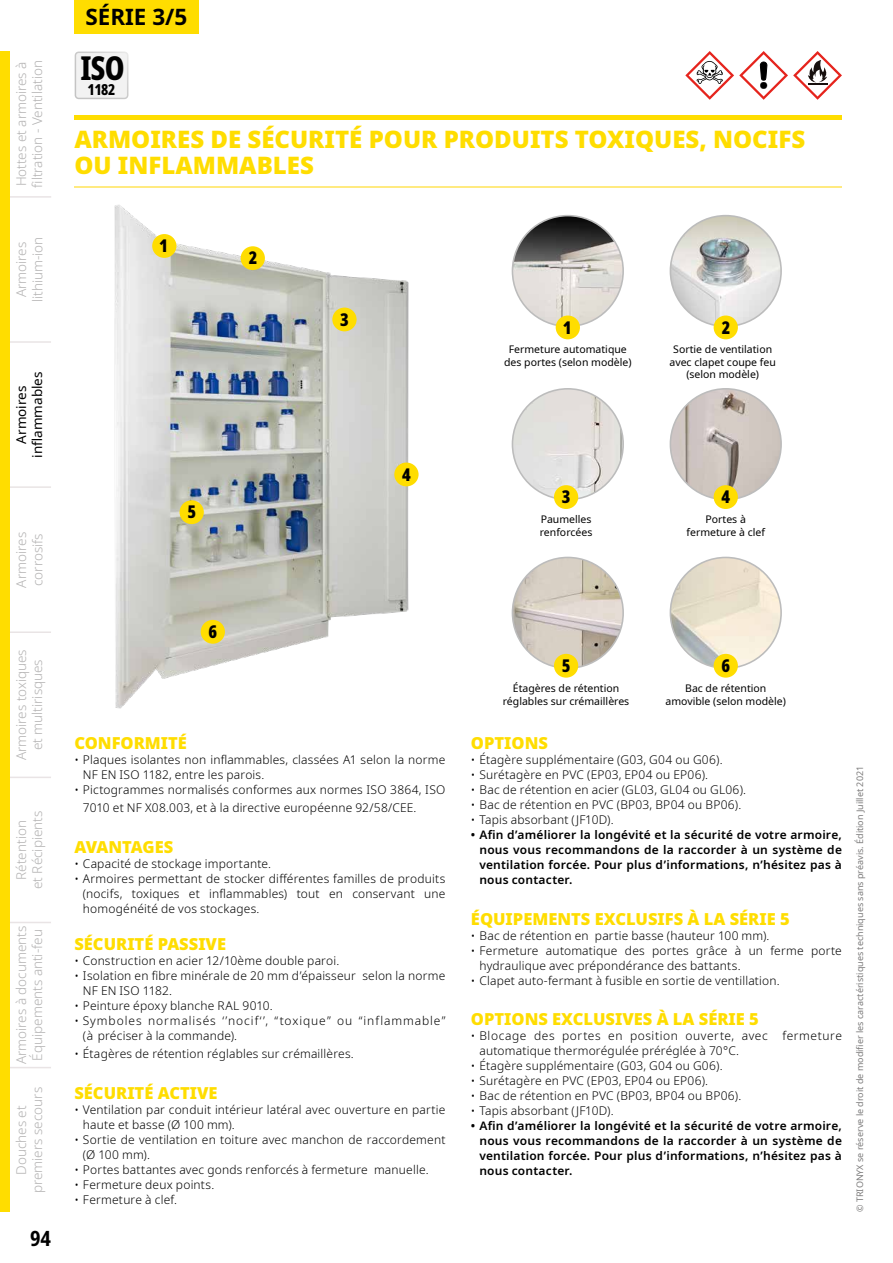
<style>
.page{position:relative;width:893px;height:1263px;background:#fff}
.page>*{position:absolute;margin:0;border:0;box-sizing:border-box;transform-origin:0 0}
.t1{font:800 extra-condensed 32.85px "Noto Sans";color:#000}
.t2{font:900 24px/25.5px "Noto Sans";color:#fd0}
.t3{font:700 22.5px "Noto Sans";color:#000}
.t4{font:700 condensed 21px "Noto Sans";color:#000}
.t5{font:900 extra-condensed 17.55px "Noto Sans";color:#000}
.t6{font:900 16.5px "Noto Sans";color:#fd0}
.t7{font:800 extra-condensed 15.15px "Noto Sans";color:#000}
.t8{font:300 13.5px/16.2px "Noto Sans";color:#b3b2b2;text-align:center}
.t9{font:13.5px/16.2px "Noto Sans";color:#000;text-align:center}
.t10{font:300 12px/15px "Noto Sans";letter-spacing:.015em;color:#000}
.t11{font:600 12px/15px "Noto Sans";letter-spacing:.015em;color:#000;text-align:justify}
.t12{font:300 12px/15px "Noto Sans";letter-spacing:.04em;color:#000}
.t13{font:300 12px/15px "Noto Sans";letter-spacing:.075em;color:#000}
.t14{font:10.5px/12.6px "Noto Sans";color:#000;text-align:center}
.t15{font:9px "Noto Sans";color:#7c7b7b}
</style>
<div class="page">
<svg style="left:10px;top:196px;width:41px;height:872px"></svg>
<div style="left:0;top:51px;width:10px;height:1161px;background:#fd0"></div>
<img style="left:114px;top:205px;width:300px;height:504px">
<div style="left:74px;top:0;width:125px;height:34px;background:#fd0"></div>
<hr style="left:74px;top:116px;width:768px;height:4px;background:#fd0">
<svg style="left:75px;top:52px;width:53px;height:47px"></svg>
<hr style="left:74px;top:186px;width:768px;height:2px;background:#ffea80">
<img style="left:512px;top:216px;width:111px;height:110px;border-radius:55px">
<img style="left:512px;top:389px;width:111px;height:110px;border-radius:55px">
<img style="left:512px;top:557px;width:111px;height:111px;border-radius:55px">
<img style="left:670px;top:216px;width:111px;height:110px;border-radius:55px">
<img style="left:670px;top:389px;width:111px;height:110px;border-radius:55px">
<img style="left:670px;top:557px;width:111px;height:111px;border-radius:55px">
<div style="left:556px;top:315px;width:24px;height:24px;background:#fd0;border-radius:50%"></div>
<div style="left:152px;top:234px;width:24px;height:24px;background:#fd0;border-radius:50%"></div>
<div style="left:714px;top:315px;width:24px;height:24px;background:#fd0;border-radius:50%"></div>
<div style="left:241px;top:246px;width:24px;height:24px;background:#fd0;border-radius:50%"></div>
<div style="left:554px;top:485px;width:24px;height:24px;background:#fd0;border-radius:50%"></div>
<div style="left:332px;top:308px;width:25px;height:23px;background:#fd0;border-radius:50%"></div>
<div style="left:714px;top:485px;width:24px;height:24px;background:#fd0;border-radius:50%"></div>
<div style="left:394px;top:462px;width:25px;height:24px;background:#fd0;border-radius:50%"></div>
<div style="left:554px;top:654px;width:24px;height:24px;background:#fd0;border-radius:50%"></div>
<div style="left:180px;top:500px;width:24px;height:24px;background:#fd0;border-radius:50%"></div>
<div style="left:714px;top:654px;width:24px;height:24px;background:#fd0;border-radius:50%"></div>
<div style="left:201px;top:620px;width:24px;height:24px;background:#fd0;border-radius:50%"></div>
<svg style="left:685px;top:51px;width:157px;height:49px"></svg>
<p class="t8" style="left:13px;top:188px;width:129px;text-align:left;rotate:-90deg">Hottes et armoires à filtration - Ventilation</p>
<p class="t8" style="left:14px;top:302px;width:67px;rotate:-90deg">Armoires lithium-ion</p>
<p class="t9" style="left:13px;top:458px;width:88px;rotate:-90deg">Armoires inflammables</p>
<p class="t8" style="left:14px;top:587px;width:57px;text-align:left;rotate:-90deg">Armoires corrosifs</p>
<p class="t8" style="left:13px;top:760px;width:113px;rotate:-90deg">Armoires toxiques et multirisques</p>
<p class="t8" style="left:13px;top:889px;width:80px;rotate:-90deg">Rétention<br>et Récipients</p>
<p class="t8" style="left:13px;top:1064px;width:140px;text-align:left;rotate:-90deg">Armoires à documents<br>Équipements anti-feu</p>
<p class="t8" style="left:13px;top:1193px;width:108px;rotate:-90deg">Douches et premiers secours</p>
<h3 class="t4" style="left:30px;top:1223px;width:22px">94</h3>
<h3 class="t3" style="left:85px;top:1px;width:104px">SÉRIE 3/5</h3>
<h1 class="t1" style="left:81px;top:44px;width:46px">ISO</h1>
<p class="t7" style="left:87px;top:78px;width:29px">1182</p>
<h2 class="t2" style="left:74px;top:127px;width:732px">ARMOIRES DE SÉCURITÉ POUR PRODUITS TOXIQUES, NOCIFS<br>OU INFLAMMABLES</h2>
<h3 class="t5" style="left:159px;top:233px;width:10px">1</h3>
<h3 class="t5" style="left:249px;top:245px;width:10px">2</h3>
<h3 class="t5" style="left:187px;top:499px;width:10px">5</h3>
<h3 class="t5" style="left:340px;top:306px;width:10px">3</h3>
<h3 class="t5" style="left:402px;top:461px;width:10px">4</h3>
<h3 class="t5" style="left:563px;top:314px;width:10px">1</h3>
<h3 class="t5" style="left:722px;top:314px;width:10px">2</h3>
<p class="t14" style="left:504px;top:343px;width:129px">Fermeture automatique des portes (selon modèle)</p>
<p class="t14" style="left:669px;top:343px;width:108px">Sortie de ventilation avec clapet coupe feu (selon modèle)</p>
<h3 class="t5" style="left:562px;top:484px;width:10px">3</h3>
<p class="t14" style="left:540px;top:514px;width:54px;text-align:left">Paumelles renforcées</p>
<h3 class="t5" style="left:721px;top:484px;width:10px">4</h3>
<p class="t14" style="left:686px;top:514px;width:80px">Portes à fermeture à clef</p>
<h3 class="t5" style="left:208px;top:618px;width:10px">6</h3>
<h3 class="t6" style="left:74px;top:730px;width:114px">CONFORMITÉ</h3>
<p class="t10" style="left:83px;top:752px;width:364px;text-indent:-9px">• Plaques isolantes non inflammables, classées A1 selon la norme<br>NF EN ISO 1182, entre les parois.</p>
<p class="t10" style="left:83px;top:781px;width:364px;line-height:18px;text-indent:-9px">• Pictogrammes normalisés conformes aux normes ISO 3864, ISO<br>7010 et NF X08.003, et à la directive européenne 92/58/CEE.</p>
<h3 class="t6" style="left:74px;top:834px;width:100px">AVANTAGES</h3>
<p class="t10" style="left:74px;top:856px;width:198px">• Capacité de stockage importante.</p>
<p class="t10" style="left:83px;top:871px;width:364px;text-align:justify;text-indent:-9px">• Armoires permettant de stocker différentes familles de produits (nocifs, toxiques et inflammables) tout en conservant une homogénéité de vos stockages.</p>
<h3 class="t6" style="left:74px;top:931px;width:153px">SÉCURITÉ PASSIVE</h3>
<p class="t10" style="left:74px;top:953px;width:266px">• Construction en acier 12/10ème double paroi.</p>
<p class="t10" style="left:83px;top:968px;width:364px;text-indent:-9px">• Isolation en fibre minérale de 20 mm d’épaisseur selon la norme<br>NF EN ISO 1182.</p>
<p class="t10" style="left:74px;top:998px;width:200px">• Peinture époxy blanche RAL 9010.</p>
<p class="t13" style="left:83px;top:1013px;width:364px;text-indent:-9px">• Symboles normalisés ‘’nocif‘’, “toxique” ou “inflammable” (à préciser à la commande).</p>
<p class="t10" style="left:74px;top:1046px;width:281px">• Étagères de rétention réglables sur crémaillères.</p>
<h3 class="t6" style="left:74px;top:1080px;width:145px">SÉCURITÉ ACTIVE</h3>
<p class="t10" style="left:83px;top:1102px;width:364px;text-indent:-9px">• Ventilation par conduit intérieur latéral avec ouverture en partie haute et basse (Ø 100 mm).</p>
<p class="t10" style="left:83px;top:1132px;width:364px;text-indent:-9px">• Sortie de ventilation en toiture avec manchon de raccordement (Ø 100 mm).</p>
<p class="t10" style="left:74px;top:1162px;width:356px">• Portes battantes avec gonds renforcés à fermeture manuelle.</p>
<p class="t10" style="left:74px;top:1177px;width:141px">• Fermeture deux points.</p>
<p class="t10" style="left:74px;top:1192px;width:104px">• Fermeture à clef.</p>
<h3 class="t5" style="left:562px;top:652px;width:10px">5</h3>
<p class="t14" style="left:503px;top:682px;width:128px">Étagères de rétention réglables sur crémaillères</p>
<h3 class="t5" style="left:721px;top:652px;width:10px">6</h3>
<p class="t14" style="left:665px;top:682px;width:122px">Bac de rétention amovible (selon modèle)</p>
<h3 class="t6" style="left:471px;top:730px;width:79px">OPTIONS</h3>
<p class="t10" style="left:471px;top:752px;width:253px">• Étagère supplémentaire (G03, G04 ou G06).</p>
<p class="t10" style="left:471px;top:767px;width:239px">• Surétagère en PVC (EP03, EP04 ou EP06).</p>
<p class="t10" style="left:471px;top:782px;width:277px">• Bac de rétention en acier (GL03, GL04 ou GL06).</p>
<p class="t10" style="left:471px;top:797px;width:272px">• Bac de rétention en PVC (BP03, BP04 ou BP06).</p>
<p class="t10" style="left:471px;top:812px;width:144px">• Tapis absorbant (JF10D).</p>
<p class="t11" style="left:479px;top:827px;width:364px;text-indent:-9px">• Afin d’améliorer la longévité et la sécurité de votre armoire, nous vous recommandons de la raccorder à un système de ventilation forcée. Pour plus d’informations, n’hésitez pas à nous contacter.</p>
<h3 class="t6" style="left:471px;top:906px;width:320px">ÉQUIPEMENTS EXCLUSIFS À LA SÉRIE 5</h3>
<p class="t10" style="left:471px;top:928px;width:300px">• Bac de rétention en partie basse (hauteur 100 mm).</p>
<p class="t10" style="left:479px;top:943px;width:364px;text-indent:-9px">• Fermeture automatique des portes grâce à un ferme porte hydraulique avec prépondérance des battants.</p>
<p class="t10" style="left:471px;top:973px;width:310px">• Clapet auto-fermant à fusible en sortie de ventillation.</p>
<h3 class="t6" style="left:471px;top:1006px;width:289px">OPTIONS EXCLUSIVES À LA SÉRIE 5</h3>
<p class="t12" style="left:479px;top:1028px;width:364px;text-indent:-9px">• Blocage des portes en position ouverte, avec fermeture automatique thermorégulée préréglée à 70°C.</p>
<p class="t10" style="left:471px;top:1058px;width:253px">• Étagère supplémentaire (G03, G04 ou G06).</p>
<p class="t10" style="left:471px;top:1073px;width:239px">• Surétagère en PVC (EP03, EP04 ou EP06).</p>
<p class="t10" style="left:471px;top:1088px;width:272px">• Bac de rétention en PVC (BP03, BP04 ou BP06).</p>
<p class="t10" style="left:471px;top:1103px;width:144px">• Tapis absorbant (JF10D).</p>
<p class="t11" style="left:479px;top:1118px;width:364px;text-indent:-9px">• Afin d’améliorer la longévité et la sécurité de votre armoire, nous vous recommandons de la raccorder à un système de ventilation forcée. Pour plus d’informations, n’hésitez pas à nous contacter.</p>
<p class="t15" style="left:853px;top:1212px;width:447px;rotate:-90deg">© TRIONYX se réserve le droit de modifier les caractéristiques techniques sans préavis. Édition Juillet 2021</p>
</div>
